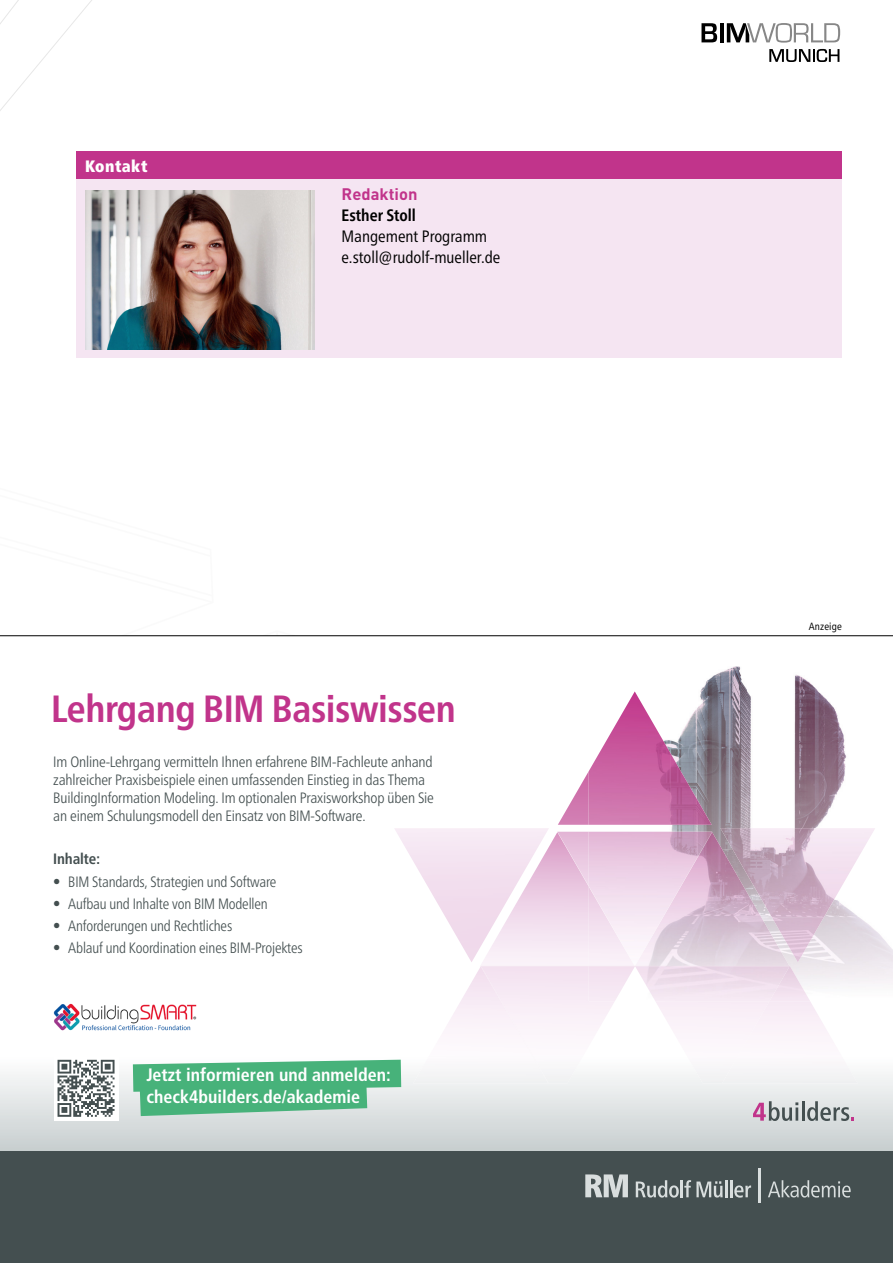
<style>
.page{position:relative;width:893px;height:1263px;background:#fff}
.page>*{position:absolute;margin:0;border:0;box-sizing:border-box;transform-origin:0 0}
.t1{font:700 condensed 37.95px "Frutiger Neue LT Pro";letter-spacing:-.01em;color:#c1348b}
.t2{font:700 condensed 18px/21.6px "Frutiger LT Pro";color:#fff}
.t3{font:condensed 16.5px/21px "Frutiger Neue LT Pro";color:#000}
.t4{font:700 condensed 16.5px "Frutiger Neue LT Pro";color:#000}
.t5{font:700 16.5px "DIN Pro";color:#c1348b}
.t6{font:900 condensed 16.5px "Frutiger Neue LT Pro";letter-spacing:.03em;color:#fff}
.t7{font:300 condensed 15px/18px "Frutiger Neue LT Pro";letter-spacing:-.01em;color:#444f50}
.t8{font:700 condensed 15px "Frutiger Neue LT Pro";letter-spacing:-.01em;color:#444f50}
.t9{font:condensed 10.5px "Frutiger Neue LT Pro";letter-spacing:.015em;color:#000}
.s1{font-family:"Helvetica";font-stretch:normal}
</style>
<div class="page">
<svg style="left:0;top:0;width:842px;height:358px"></svg>
<hr style="left:0;top:635px;width:893px;height:1px;background:#000">
<div style="left:77px;top:152px;width:765px;height:27px;background:#c1348b"></div>
<div style="left:77px;top:179px;width:765px;height:179px;background:#f5e5f2"></div>
<img style="left:85px;top:191px;width:230px;height:159px">
<svg style="left:0;top:1059px;width:893px;height:92px;background:#dbdfe0"></svg>
<img style="left:852px;top:1139px;width:41px;height:1px">
<div style="left:0;top:1151px;width:893px;height:112px;background:#444f50"></div>
<svg style="left:585px;top:1174px;width:43px;height:23px"></svg>
<svg style="left:636px;top:1180px;width:115px;height:17px"></svg>
<hr style="left:758px;top:1169px;width:2px;height:34px;background:#d9dede">
<svg style="left:768px;top:1180px;width:83px;height:17px"></svg>
<img style="left:589px;top:666px;width:258px;height:166px">
<img style="left:790px;top:918px;width:103px;height:66px">
<img style="left:53px;top:1003px;width:144px;height:28px">
<svg style="left:133px;top:1060px;width:268px;height:56px;background:#62bb8d"></svg>
<svg style="left:753px;top:1101px;width:45px;height:20px"></svg>
<hr style="left:802px;top:1101px;width:2px;height:20px;background:#444f50">
<svg style="left:807px;top:1101px;width:47px;height:20px"></svg>
<div style="left:54px;top:1056px;width:64px;height:64px;background:linear-gradient(to right,#fff,#fff)"></div>
<svg style="left:58px;top:1060px;width:57px;height:57px"></svg>
<img style="left:687px;top:1059px;width:35px;height:24px">
<svg style="left:558px;top:771px;width:31px;height:54px"></svg>
<img style="left:589px;top:691px;width:82px;height:134px">
<img style="left:671px;top:754px;width:41px;height:71px">
<img style="left:446px;top:967px;width:35px;height:62px">
<div style="left:413px;top:1059px;width:119px;height:24px;background:#f6f6f7"></div>
<div style="left:722px;top:1059px;width:136px;height:24px;background:#f5f4f6"></div>
<img style="left:769px;top:966px;width:41px;height:35px">
<img style="left:549px;top:1059px;width:34px;height:24px">
<img style="left:532px;top:1059px;width:17px;height:24px">
<img style="left:480px;top:832px;width:109px;height:135px">
<img style="left:589px;top:886px;width:46px;height:81px">
<img style="left:635px;top:832px;width:103px;height:134px">
<img style="left:738px;top:918px;width:52px;height:48px">
<img style="left:636px;top:966px;width:153px;height:1px">
<img style="left:720px;top:828px;width:155px;height:90px">
<img style="left:772px;top:917px;width:52px;height:45px">
<img style="left:395px;top:828px;width:154px;height:134px">
<p class="t6" style="left:85px;top:156px;width:64px">Kontakt</p>
<p class="t5" style="left:342px;top:183px;width:77px">Redaktion</p>
<p class="t4" style="left:342px;top:206px;width:76px">Esther Stoll</p>
<p class="t3" style="left:342px;top:226px;width:160px">Mangement Programm e.stoll@rudolf-mueller.de</p>
<h1 class="t1" style="left:51px;top:686px;width:406px">Lehrgang BIM Basiswissen</h1>
<p class="t7" style="left:53px;top:752px;width:382px">Im Online-Lehrgang vermitteln Ihnen erfahrene BIM-Fachleute anhand zahlreicher Praxisbeispiele einen umfassenden Einstieg in das Thema BuildingInformation Modeling. Im optionalen Praxisworkshop üben Sie an einem Schulungsmodell den Einsatz von BIM-Software.</p>
<p class="t8" style="left:53px;top:850px;width:48px">Inhalte:</p>
<p class="t7" style="left:53px;top:872px;width:225px"><span class="s1">•</span> BIM Standards, Strategien und Software</p>
<p class="t7" style="left:53px;top:894px;width:216px"><span class="s1">•</span> Aufbau und Inhalte von BIM Modellen</p>
<p class="t7" style="left:53px;top:917px;width:180px"><span class="s1">•</span> Anforderungen und Rechtliches</p>
<p class="t7" style="left:53px;top:939px;width:251px"><span class="s1">•</span> Ablauf und Koordination eines BIM-Projektes</p>
<p class="t2" style="left:146px;top:1064px;width:246px">Jetzt informieren und anmelden: check4builders.de/akademie</p>
<p class="t9" style="left:809px;top:620px;width:35px">Anzeige</p>
</div>
